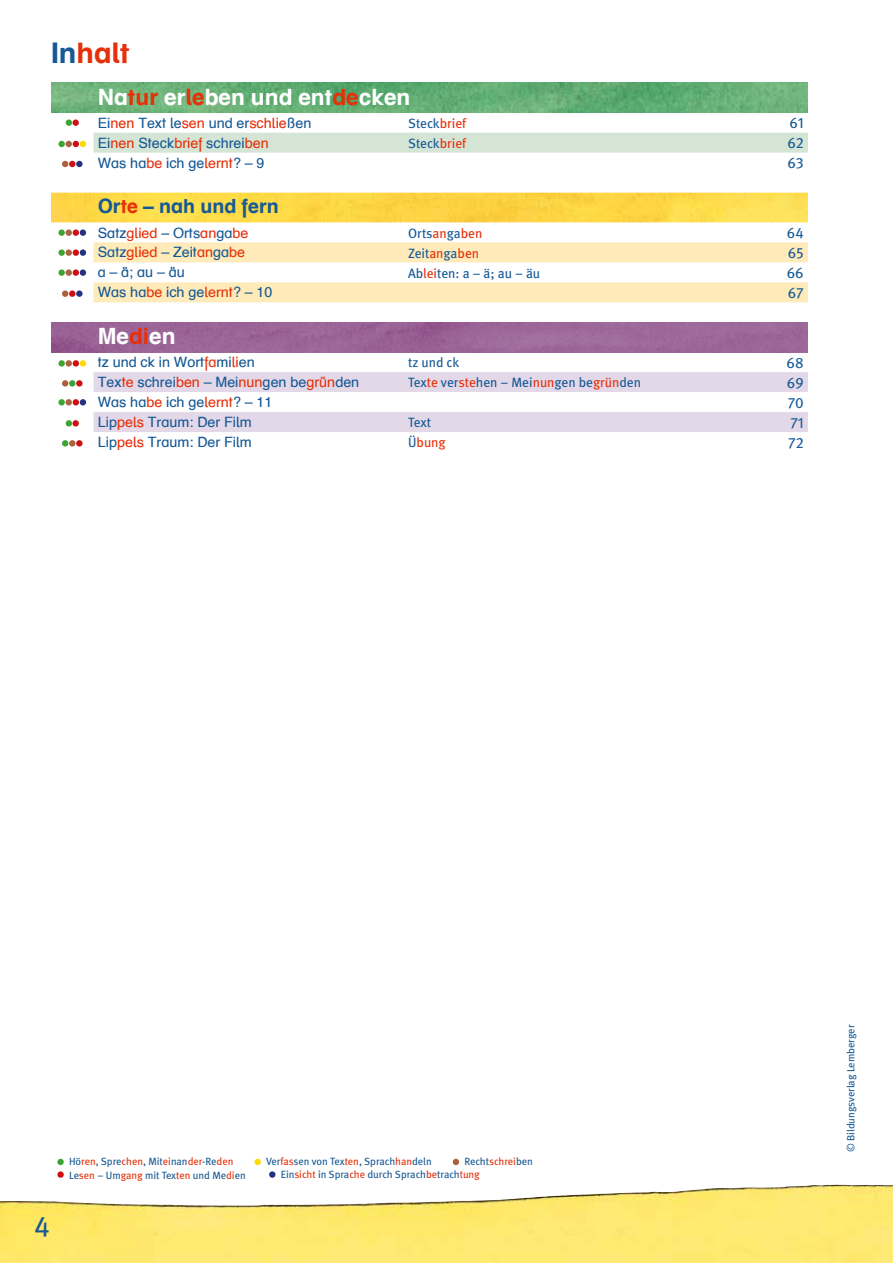
<style>
.page{position:relative;width:893px;height:1263px;background:#fff}
.page>*{position:absolute;margin:0;border:0;box-sizing:border-box;transform-origin:0 0}
.t1{font:28.5px "Schulbuch Nord OE Bold";color:#e63009}
.t2{font:28.5px "Meta Book Expert";color:#165995}
.t3{font:22.5px "Schulbuch Nord OE Bold";color:#fff}
.t4{font:19.5px "Schulbuch Nord OE Bold";color:#165995}
.t5{font:15px "Meta Book Expert";color:#165995}
.t6{font:14.25px "Schulbuch Nord OE Roman";color:#165995}
.t7{font:13.5px "Meta";color:#165995}
.t8{font:13.5px "Meta";letter-spacing:-.005em;color:#e63009}
.t9{font:10.5px "Meta";color:#165995}
.s1{color:#165995}
.s2{color:#e63009}
</style>
<div class="page">
<img style="left:51px;top:322px;width:757px;height:30px">
<img style="left:51px;top:193px;width:757px;height:29px">
<img style="left:51px;top:83px;width:757px;height:30px">
<img style="left:0;top:1185px;width:893px;height:78px">
<div style="left:94px;top:133px;width:714px;height:20px;background:#d5e5d5"></div>
<svg style="left:94px;top:242px;width:714px;height:60px"></svg>
<svg style="left:94px;top:372px;width:714px;height:60px"></svg>
<div style="left:66px;top:119px;width:6px;height:7px;background:#3ca432;border-radius:50%"></div>
<div style="left:72px;top:119px;width:7px;height:7px;background:#cd1013;border-radius:50%"></div>
<svg style="left:66px;top:141px;width:20px;height:6px"></svg>
<div style="left:58px;top:141px;width:7px;height:6px;background:#3ca432;border-radius:50%"></div>
<svg style="left:62px;top:161px;width:13px;height:6px"></svg>
<div style="left:76px;top:161px;width:7px;height:6px;background:#243282;border-radius:50%"></div>
<div style="left:66px;top:229px;width:6px;height:7px;background:#ad603d;border-radius:50%"></div>
<div style="left:73px;top:229px;width:6px;height:7px;background:#cd1013;border-radius:50%"></div>
<div style="left:80px;top:229px;width:6px;height:7px;background:#243282;border-radius:50%"></div>
<div style="left:58px;top:229px;width:7px;height:7px;background:#3ca432;border-radius:50%"></div>
<div style="left:66px;top:249px;width:6px;height:7px;background:#ad603d;border-radius:50%"></div>
<div style="left:73px;top:249px;width:6px;height:7px;background:#cd1013;border-radius:50%"></div>
<div style="left:80px;top:249px;width:6px;height:7px;background:#243282;border-radius:50%"></div>
<div style="left:58px;top:249px;width:7px;height:7px;background:#3ca432;border-radius:50%"></div>
<div style="left:66px;top:269px;width:6px;height:7px;background:#ad603d;border-radius:50%"></div>
<div style="left:73px;top:269px;width:6px;height:7px;background:#cd1013;border-radius:50%"></div>
<div style="left:80px;top:269px;width:6px;height:7px;background:#243282;border-radius:50%"></div>
<div style="left:58px;top:269px;width:7px;height:7px;background:#3ca432;border-radius:50%"></div>
<div style="left:62px;top:290px;width:6px;height:7px;background:#ad603d;border-radius:50%"></div>
<div style="left:69px;top:290px;width:6px;height:7px;background:#cd1013;border-radius:50%"></div>
<div style="left:76px;top:290px;width:7px;height:7px;background:#243282;border-radius:50%"></div>
<div style="left:66px;top:360px;width:6px;height:7px;background:#ad603d;border-radius:50%"></div>
<div style="left:73px;top:360px;width:6px;height:7px;background:#cd1013;border-radius:50%"></div>
<div style="left:80px;top:360px;width:6px;height:7px;background:#ffdb00;border-radius:50%"></div>
<div style="left:58px;top:360px;width:7px;height:7px;background:#3ca432;border-radius:50%"></div>
<div style="left:62px;top:380px;width:6px;height:7px;background:#ad603d;border-radius:50%"></div>
<div style="left:69px;top:380px;width:6px;height:7px;background:#3ca432;border-radius:50%"></div>
<div style="left:76px;top:380px;width:7px;height:7px;background:#cd1013;border-radius:50%"></div>
<svg style="left:66px;top:399px;width:20px;height:6px"></svg>
<div style="left:58px;top:399px;width:7px;height:6px;background:#3ca432;border-radius:50%"></div>
<div style="left:66px;top:420px;width:6px;height:7px;background:#3ca432;border-radius:50%"></div>
<div style="left:72px;top:420px;width:7px;height:7px;background:#cd1013;border-radius:50%"></div>
<svg style="left:62px;top:440px;width:13px;height:6px"></svg>
<div style="left:76px;top:440px;width:7px;height:6px;background:#cd1013;border-radius:50%"></div>
<div style="left:57px;top:1159px;width:7px;height:6px;background:#3ca432;border-radius:50%"></div>
<div style="left:254px;top:1159px;width:7px;height:6px;background:#ffdb00;border-radius:50%"></div>
<svg style="left:453px;top:1159px;width:6px;height:6px"></svg>
<svg style="left:57px;top:1171px;width:7px;height:7px"></svg>
<div style="left:269px;top:1171px;width:6px;height:7px;background:#243282;border-radius:50%"></div>
<h1 class="t1" style="left:51px;top:35px;width:80px"><span class="s1">In</span>halt</h1>
<h2 class="t3" style="left:98px;top:82px;width:314px">Na<span class="s2">tur</span> er<span class="s2">le</span>ben und ent<span class="s2">de</span>cken</h2>
<p class="t6" style="left:98px;top:114px;width:215px">Ei<span class="s2">nen</span> Text le<span class="s2">sen</span> und er<span class="s2">schlie</span>ßen</p>
<p class="t7" style="left:408px;top:115px;width:60px">Steck<span class="s2">brief</span></p>
<p class="t5" style="left:789px;top:114px;width:16px">61</p>
<p class="t6" style="left:98px;top:134px;width:173px">Ei<span class="s2">nen</span> Steck<span class="s2">brief</span> schrei<span class="s2">ben</span></p>
<p class="t7" style="left:408px;top:135px;width:60px">Steck<span class="s2">brief</span></p>
<p class="t5" style="left:787px;top:134px;width:18px">62</p>
<p class="t6" style="left:98px;top:154px;width:168px">Was ha<span class="s2">be</span> ich ge<span class="s2">lernt</span>? – 9</p>
<p class="t5" style="left:788px;top:154px;width:18px">63</p>
<h3 class="t4" style="left:98px;top:194px;width:182px">Or<span class="s2">te</span> – nah und fern</h3>
<p class="t6" style="left:98px;top:224px;width:152px">Satz<span class="s2">glied</span> – Orts<span class="s2">an</span>ga<span class="s2">be</span></p>
<p class="t7" style="left:408px;top:225px;width:76px">Orts<span class="s2">an</span>ga<span class="s2">ben</span></p>
<p class="t5" style="left:787px;top:224px;width:18px">64</p>
<p class="t6" style="left:98px;top:244px;width:149px">Satz<span class="s2">glied</span> – Zeit<span class="s2">an</span>ga<span class="s2">be</span></p>
<p class="t7" style="left:408px;top:245px;width:73px">Zeit<span class="s2">an</span>ga<span class="s2">ben</span></p>
<p class="t5" style="left:788px;top:244px;width:17px">65</p>
<p class="t6" style="left:98px;top:264px;width:88px">a – ä; au – äu</p>
<p class="t7" style="left:408px;top:265px;width:134px">Ab<span class="s2">lei</span>ten: a – ä; au – äu</p>
<p class="t5" style="left:787px;top:264px;width:18px">66</p>
<p class="t6" style="left:98px;top:283px;width:176px">Was ha<span class="s2">be</span> ich ge<span class="s2">lernt</span>? – 10</p>
<p class="t5" style="left:788px;top:284px;width:18px">67</p>
<h2 class="t3" style="left:98px;top:322px;width:79px">Me<span class="s2">di</span>en</h2>
<p class="t6" style="left:98px;top:353px;width:158px">tz und ck in Wort<span class="s2">fa</span>mi<span class="s2">li</span>en</p>
<p class="t7" style="left:408px;top:355px;width:53px">tz und ck</p>
<p class="t5" style="left:787px;top:354px;width:19px">68</p>
<p class="t6" style="left:98px;top:373px;width:263px">Tex<span class="s2">te</span> schrei<span class="s2">ben</span> – Mei<span class="s2">nun</span>gen be<span class="s2">grün</span>den</p>
<p class="t7" style="left:408px;top:375px;width:234px">Tex<span class="s2">te</span> ver<span class="s2">ste</span>hen – Mei<span class="s2">nun</span>gen be<span class="s2">grün</span>den</p>
<p class="t5" style="left:787px;top:374px;width:18px">69</p>
<p class="t6" style="left:98px;top:393px;width:176px">Was ha<span class="s2">be</span> ich ge<span class="s2">lernt</span>? – 11</p>
<p class="t5" style="left:788px;top:394px;width:17px">70</p>
<p class="t6" style="left:98px;top:413px;width:156px">Lip<span class="s2">pels</span> Traum: Der Film</p>
<p class="t7" style="left:408px;top:415px;width:25px">Text</p>
<p class="t5" style="left:790px;top:414px;width:15px">71</p>
<p class="t6" style="left:98px;top:433px;width:156px">Lip<span class="s2">pels</span> Traum: Der Film</p>
<p class="t8" style="left:408px;top:435px;width:39px"><span class="s1">Ü</span>bung</p>
<p class="t5" style="left:788px;top:434px;width:17px">72</p>
<h1 class="t2" style="left:34px;top:1209px;width:17px">4</h1>
<p class="t9" style="left:69px;top:1155px;width:166px">Hö<span class="s2">ren</span>, Spre<span class="s2">chen</span>, Mit<span class="s2">ei</span>nan<span class="s2">der</span>-Re<span class="s2">den</span></p>
<p class="t9" style="left:266px;top:1155px;width:167px">Ver<span class="s2">fas</span>sen von Tex<span class="s2">ten</span>, Sprach<span class="s2">han</span>deln</p>
<p class="t9" style="left:464px;top:1155px;width:70px">Recht<span class="s2">schrei</span>ben</p>
<p class="t9" style="left:69px;top:1169px;width:178px">Le<span class="s2">sen</span> – Um<span class="s2">gang</span> mit Tex<span class="s2">ten</span> und Me<span class="s2">di</span>en</p>
<p class="t9" style="left:281px;top:1168px;width:201px">Ein<span class="s2">sicht</span> in Spra<span class="s2">che</span> durch Sprach<span class="s2">be</span>trach<span class="s2">tung</span></p>
<p class="t9" style="left:845px;top:1152px;width:129px;rotate:-90deg">© Bildungsverlag Lemberger</p>
</div>
